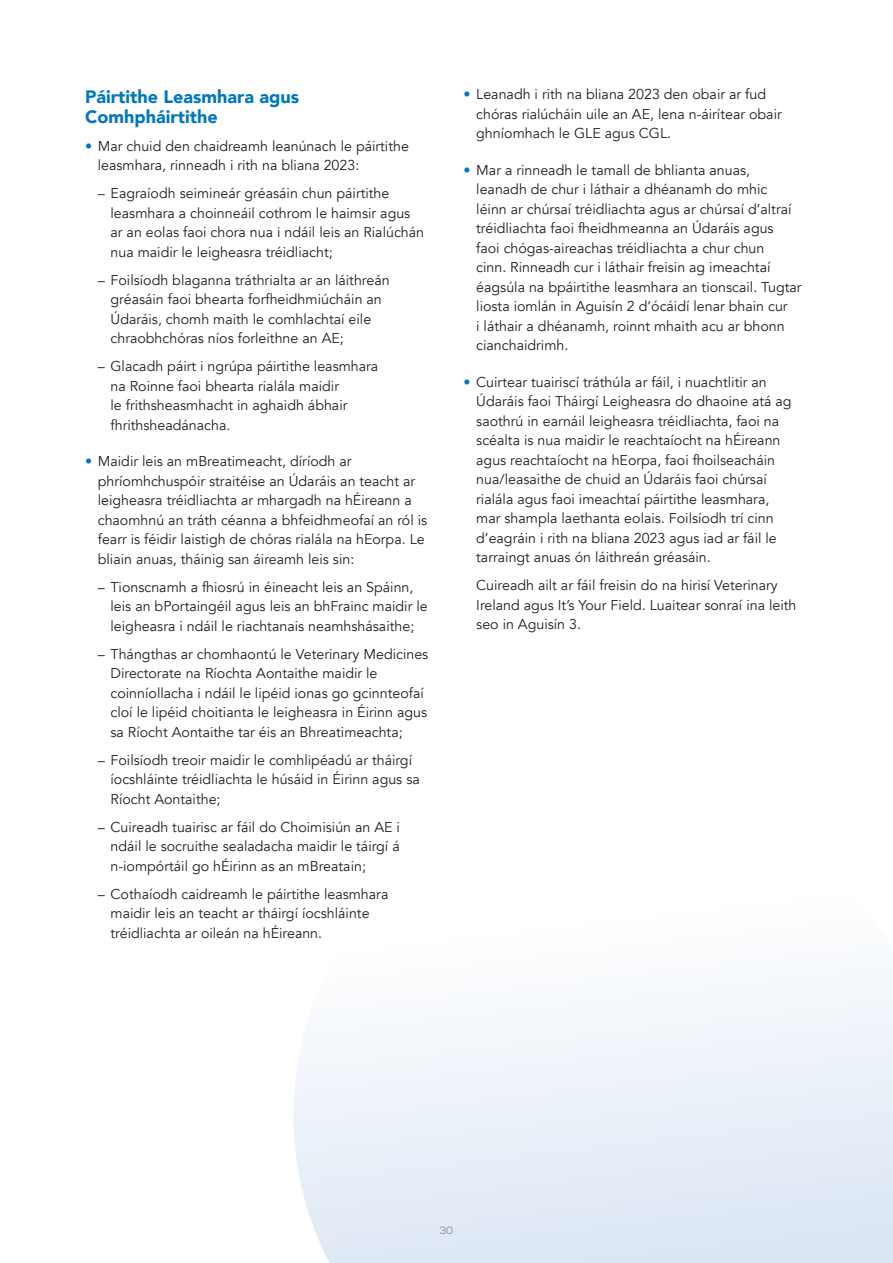
<style>
.page{position:relative;width:893px;height:1263px;background:#fff}
.page>*{position:absolute;margin:0;border:0;box-sizing:border-box;transform-origin:0 0}
.Head_1_22{font:900 18px/19.5px "Avenir";color:#0077c0}
._22_Bullet_std{font:14.25px/19.5px "Avenir";color:#231f20}
.sub_bullet{font:14.25px/19.5px "Avenir";color:#231f20}
._04_Page_Number{font:300 10.5px "Nexa";color:#6c6d70}
.s1{color:#0077c0}
</style>
<div class="page">
<svg style="left:294px;top:984px;width:599px;height:279px;fill:#eaf0f9"></svg>
<p class="Head_1_22" style="left:85px;top:87px;width:215px">Páirtithe Leasmhara agus<br>Comhpháirtithe</p>
<p class="_22_Bullet_std" style="left:98px;top:136px;width:313px;text-indent:-13px"><span class="s1">•</span> Mar chuid den chaidreamh leanúnach le páirtithe leasmhara, rinneadh i rith na bliana 2023:</p>
<p class="sub_bullet" style="left:111px;top:184px;width:315px;text-indent:-13px">– Eagraíodh seimineár gréasáin chun páirtithe leasmhara a choinneáil cothrom le haimsir agus ar an eolas faoi chora nua i ndáil leis an Rialúchán nua maidir le leigheasra tréidliacht;</p>
<p class="sub_bullet" style="left:111px;top:270px;width:281px;text-indent:-13px">– Foilsíodh blaganna tráthrialta ar an láithreán gréasáin faoi bhearta forfheidhmiúcháin an Údaráis, chomh maith le comhlachtaí eile chraobhchóras níos forleithne an AE;</p>
<p class="sub_bullet" style="left:111px;top:357px;width:269px;text-indent:-13px">– Glacadh páirt i ngrúpa páirtithe leasmhara na Roinne faoi bhearta rialála maidir<br>le frithsheasmhacht in aghaidh ábhair fhrithsheadánacha.</p>
<p class="_22_Bullet_std" style="left:98px;top:452px;width:331px;text-indent:-13px"><span class="s1">•</span> Maidir leis an mBreatimeacht, díríodh ar phríomhchuspóir straitéise an Údaráis an teacht ar leigheasra tréidliachta ar mhargadh na hÉireann a chaomhnú an tráth céanna a bhfeidhmeofaí an ról is fearr is féidir laistigh de chóras rialála na hEorpa. Le bliain anuas, tháinig san áireamh leis sin:</p>
<p class="sub_bullet" style="left:111px;top:577px;width:319px;text-indent:-13px">– Tionscnamh a fhiosrú in éineacht leis an Spáinn, leis an bPortaingéil agus leis an bhFrainc maidir le leigheasra i ndáil le riachtanais neamhshásaithe;</p>
<p class="sub_bullet" style="left:111px;top:644px;width:319px;text-indent:-13px">– Thángthas ar chomhaontú le Veterinary Medicines Directorate na Ríochta Aontaithe maidir le coinníollacha i ndáil le lipéid ionas go gcinnteofaí cloí le lipéid choitianta le leigheasra in Éirinn agus sa Ríocht Aontaithe tar éis an Bhreatimeachta;</p>
<p class="sub_bullet" style="left:111px;top:750px;width:311px;text-indent:-13px">– Foilsíodh treoir maidir le comhlipéadú ar tháirgí íocshláinte tréidliachta le húsáid in Éirinn agus sa<br>Ríocht Aontaithe;</p>
<p class="sub_bullet" style="left:111px;top:817px;width:291px;text-align:justify;text-indent:-13px">– Cuireadh tuairisc ar fáil do Choimisiún an AE i ndáil le socruithe sealadacha maidir le táirgí á n-iompórtáil go hÉirinn as an mBreatain;</p>
<p class="sub_bullet" style="left:111px;top:884px;width:279px;text-indent:-13px">– Cothaíodh caidreamh le páirtithe leasmhara maidir leis an teacht ar tháirgí íocshláinte tréidliachta ar oileán na hÉireann.</p>
<p class="_22_Bullet_std" style="left:476px;top:85px;width:307px;text-indent:-13px"><span class="s1">•</span> Leanadh i rith na bliana 2023 den obair ar fud chóras rialúcháin uile an AE, lena n-áirítear obair ghníomhach le GLE agus CGL.</p>
<p class="_22_Bullet_std" style="left:476px;top:160px;width:327px;text-indent:-13px"><span class="s1">•</span> Mar a rinneadh le tamall de bhlianta anuas, leanadh de chur i láthair a dhéanamh do mhic<br>léinn ar chúrsaí tréidliachta agus ar chúrsaí d’altraí tréidliachta faoi fheidhmeanna an Údaráis agus<br>faoi chógas-aireachas tréidliachta a chur chun<br>cinn. Rinneadh cur i láthair freisin ag imeachtaí éagsúla na bpáirtithe leasmhara an tionscail. Tugtar liosta iomlán in Aguisín 2 d’ócáidí lenar bhain cur<br>i láthair a dhéanamh, roinnt mhaith acu ar bhonn cianchaidrimh.</p>
<p class="_22_Bullet_std" style="left:476px;top:372px;width:317px;text-indent:-13px"><span class="s1">•</span> Cuirtear tuairiscí tráthúla ar fáil, i nuachtlitir an Údaráis faoi Tháirgí Leigheasra do dhaoine atá ag saothrú in earnáil leigheasra tréidliachta, faoi na scéalta is nua maidir le reachtaíocht na hÉireann agus reachtaíocht na hEorpa, faoi fhoilseacháin nua/leasaithe de chuid an Údaráis faoi chúrsaí rialála agus faoi imeachtaí páirtithe leasmhara, mar shampla laethanta eolais. Foilsíodh trí cinn d’eagráin i rith na bliana 2023 agus iad ar fáil le tarraingt anuas ón láithreán gréasáin.</p>
<p class="_22_Bullet_std" style="left:476px;top:576px;width:322px">Cuireadh ailt ar fáil freisin do na hirisí Veterinary<br>Ireland agus It’s Your Field. Luaitear sonraí ina leith seo in Aguisín 3.</p>
<p class="_04_Page_Number" style="left:440px;top:1225px;width:15px">30</p>
</div>
